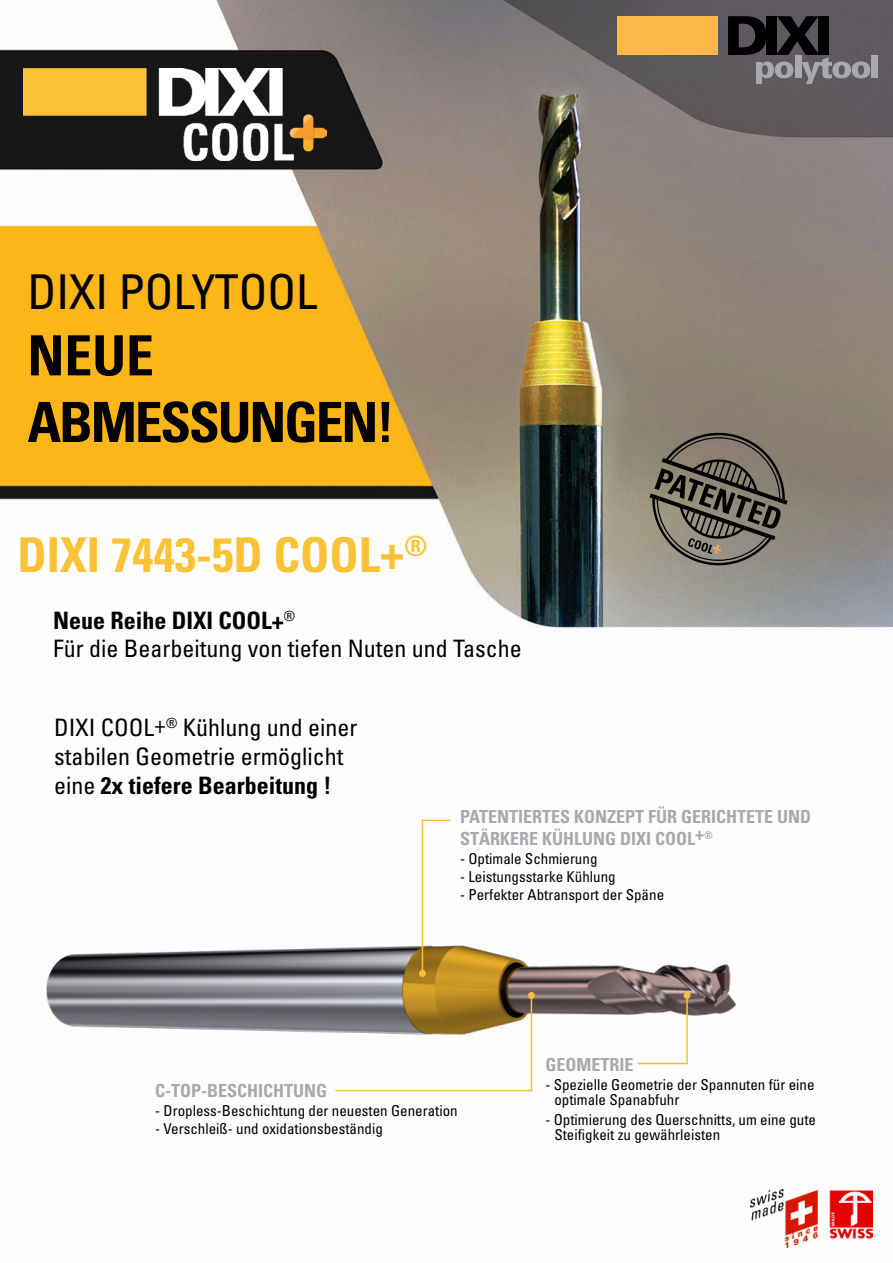
<style>
.page{position:relative;width:893px;height:1263px;background:#fff}
.page>*{position:absolute;margin:0;border:0;box-sizing:border-box;transform-origin:0 0}
.t1{font:700 condensed 55.5px/66.6px "Univers";letter-spacing:-.04em;color:#000}
.t2{font:700 condensed 48px "Univers";color:#fbc235}
.t3{font:condensed 48px "Univers";letter-spacing:-.01em;color:#000}
.t4{font:condensed 24px/28.8px "Univers";color:#000}
.t5{font:700 condensed 18px/21.6px "Univers";color:#a7a9ac}
.t6{font:condensed 15px/15px "Univers";color:#000}
.s1{font-weight:700}
</style>
<div class="page">
<img style="left:0;top:0;width:893px;height:1248px">
<svg style="left:728px;top:16px;width:142px;height:68px;background:#4c4a4e"></svg>
<div style="left:872px;top:55px;width:6px;height:23px;background:#a7a9ac"></div>
<div style="left:617px;top:16px;width:101px;height:39px;background:#fcb848"></div>
<img style="left:23px;top:68px;width:304px;height:93px">
<img style="left:751px;top:1190px;width:121px;height:57px">
<svg style="left:423px;top:820px;width:27px;height:1px"></svg>
<img style="left:29px;top:923px;width:720px;height:135px">
<hr style="left:422px;top:820px;width:1px;height:153px;background:#fdbd3b">
<hr style="left:531px;top:995px;width:1px;height:96px;background:#fdbd3b">
<hr style="left:686px;top:995px;width:2px;height:69px;background:#fdbd3b">
<hr style="left:335px;top:1090px;width:197px;height:1px;background:#fdbd3b">
<hr style="left:638px;top:1063px;width:50px;height:1px;background:#fdbd3b">
<div style="left:419px;top:970px;width:7px;height:7px;background:#fdbd3b;border-radius:50%"></div>
<div style="left:528px;top:992px;width:7px;height:7px;background:#fdbd3b;border-radius:50%"></div>
<div style="left:684px;top:992px;width:6px;height:7px;background:#fdbd3b;border-radius:50%"></div>
<svg style="left:649px;top:432px;width:139px;height:135px;background:#6d685d"></svg>
<h2 class="t3" style="left:27px;top:261px;width:292px">DIXI POLYTOOL</h2>
<h1 class="t1" style="left:27px;top:322px;width:369px">NEUE<br>ABMESSUNGEN!</h1>
<h2 class="t2" style="left:18px;top:526px;width:411px">DIXI 7443-5D COOL+<sup>®</sup></h2>
<h3 class="t4" style="left:53px;top:605px;width:470px"><span class="s1">Neue Reihe DIXI COOL+</span><sup>®<br></sup>Für die Bearbeitung von tiefen Nuten und Tasche</h3>
<h3 class="t4" style="left:54px;top:713px;width:305px">DIXI COOL+<sup>®</sup> Kühlung und einer stabilen Geometrie ermöglicht eine <span class="s1">2x tiefere Bearbeitung !</span></h3>
<p class="t5" style="left:460px;top:806px;width:353px">PATENTIERTES KONZEPT FÜR GERICHTETE UND<br>STÄRKERE KÜHLUNG DIXI COOL+<sup>®</sup></p>
<p class="t6" style="left:460px;top:851px;width:139px">- Optimale Schmierung</p>
<p class="t6" style="left:460px;top:869px;width:157px">- Leistungsstarke Kühlung</p>
<p class="t6" style="left:460px;top:887px;width:206px">- Perfekter Abtransport der Späne</p>
<p class="t5" style="left:155px;top:1079px;width:174px">C-TOP-BESCHICHTUNG</p>
<p class="t6" style="left:155px;top:1103px;width:304px">- Dropless-Beschichtung der neuesten Generation</p>
<p class="t6" style="left:155px;top:1121px;width:229px">- Verschleiß- und oxidationsbeständig</p>
<p class="t5" style="left:545px;top:1053px;width:90px">GEOMETRIE</p>
<p class="t6" style="left:554px;top:1077px;width:262px;text-indent:-9px">- Spezielle Geometrie der Spannuten für eine optimale Spanabfuhr</p>
<p class="t6" style="left:554px;top:1111px;width:263px;text-indent:-9px">- Optimierung des Querschnitts, um eine gute<br>Steifigkeit zu gewährleisten</p>
</div>
